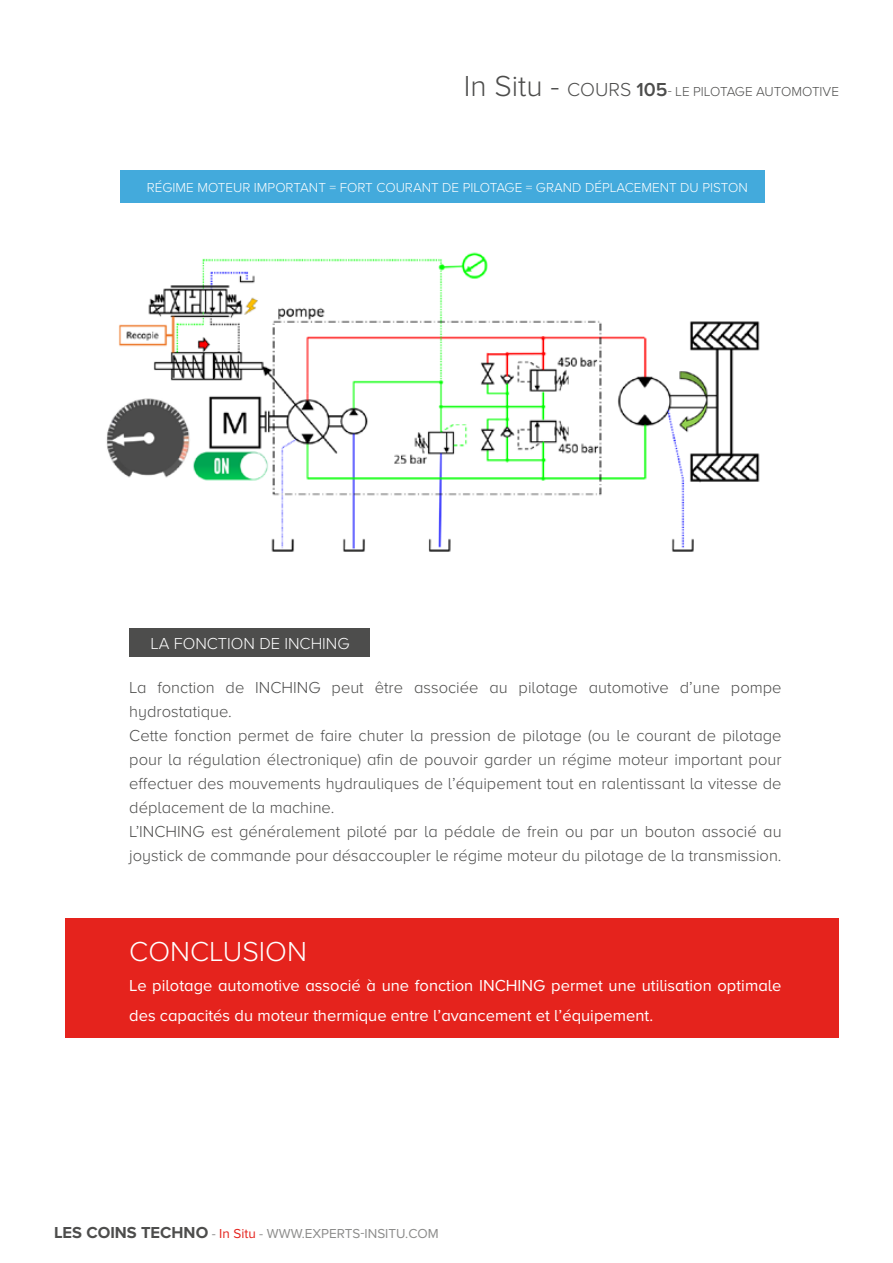
<style>
.page{position:relative;width:893px;height:1263px;background:#fff}
.page>*{position:absolute;margin:0;border:0;box-sizing:border-box;transform-origin:0 0}
.t1{font:300 28.5px "Proxima Nova A";color:#fff}
.t2{font:300 16.5px/24px "Proxima Nova A";color:#4d4d4c}
.t3{font:16.5px/30px "Proxima Nova A";color:#fff}
.t4{font:300 16.5px "Proxima Nova A";color:#fff}
.t5{font:300 13.5px "Proxima Nova A";color:#fff}
.t6{font:13.5px "Proxima Nova A";color:#8c8c8b}
.t7{font:300 13.5px "Proxima Nova A";color:#4d4d4c}
.s1{font-size:30px}
.s2{font-size:19.5px}
.s3{font-weight:600;font-size:19.5px}
.s4{font-weight:700;font-size:16.5px;color:#4d4d4c}
.s5{color:#e5231d}
</style>
<div class="page">
<div style="left:120px;top:170px;width:644px;height:33px;background:#43aadc"></div>
<img style="left:106px;top:252px;width:654px;height:300px">
<div style="left:129px;top:628px;width:241px;height:29px;background:#4d4d4c"></div>
<div style="left:66px;top:918px;width:773px;height:120px;background:#e5231d"></div>
<p class="t7" style="left:464px;top:81px;width:377px"><span class="s1">In Situ -</span> <span class="s2">COURS</span> <span class="s3">105</span>- LE PILOTAGE AUTOMOTIVE</p>
<p class="t5" style="left:147px;top:177px;width:603px">RÉGIME MOTEUR IMPORTANT = FORT COURANT DE PILOTAGE = GRAND DÉPLACEMENT DU PISTON</p>
<p class="t4" style="left:151px;top:631px;width:201px">LA FONCTION DE INCHING</p>
<p class="t2" style="left:129px;top:674px;width:654px">La fonction de INCHING peut être associée au pilotage automotive d’une pompe hydrostatique.<br>Cette fonction permet de faire chuter la pression de pilotage (ou le courant de pilotage pour la régulation électronique) afin de pouvoir garder un régime moteur important pour effectuer des mouvements hydrauliques de l’équipement tout en ralentissant la vitesse de déplacement de la machine.<br>L’INCHING est généralement piloté par la pédale de frein ou par un bouton associé au joystick de commande pour désaccoupler le régime moteur du pilotage de la transmission.</p>
<h1 class="t1" style="left:129px;top:930px;width:179px">CONCLUSION</h1>
<p class="t3" style="left:129px;top:970px;width:654px">Le pilotage automotive associé à une fonction INCHING permet une utilisation optimale des capacités du moteur thermique entre l’avancement et l’équipement.</p>
<p class="t6" style="left:54px;top:1224px;width:386px"><span class="s4">LES COINS TECHNO</span> - <span class="s5">In Situ</span> - WWW.EXPERTS-INSITU.COM</p>
</div>
